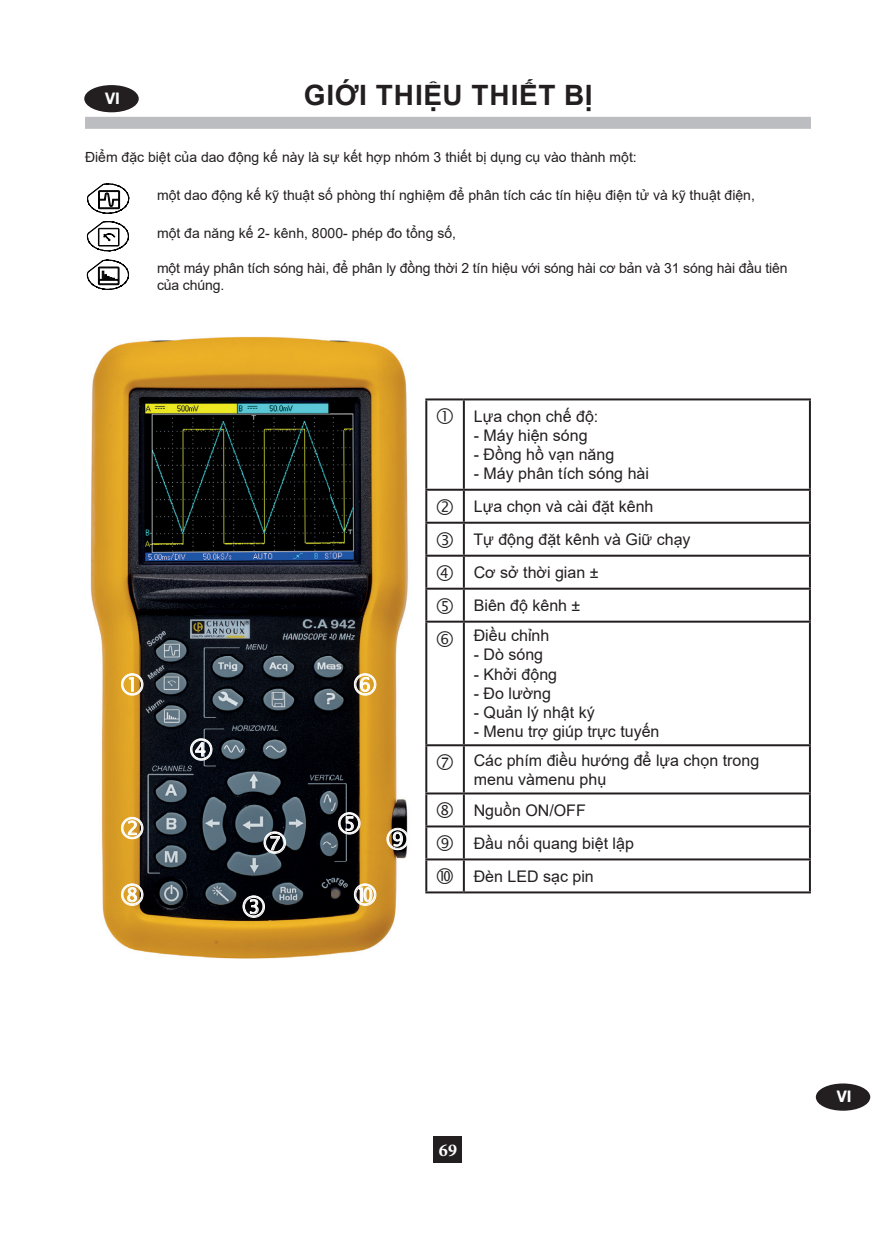
<style>
.page{position:relative;width:896px;height:1248px;background:#fff}
.page>*{position:absolute;margin:0;border:0;box-sizing:border-box;transform-origin:0 0}
.Titre_niv_1{font:700 28px "Arial";letter-spacing:.02em;color:#231f20}
.t1{font:700 18px "Minion Pro";color:#fff}
.Texte_0{font:16px/19.2px "Arial";color:#231f20}
.t2{font:700 16px "Helvetica Neue";color:#fff}
.Texte_0-2{font:14px/16.8px "Arial";color:#231f20}
</style>
<div class="page">
<div style="left:434px;top:1136px;width:28px;height:26px;background:#231f20"></div>
<div style="left:85px;top:117px;width:726px;height:12px;background:#bcbdc0"></div>
<svg style="left:87px;top:183px;width:43px;height:31px"></svg>
<svg style="left:86px;top:221px;width:43px;height:31px"></svg>
<svg style="left:86px;top:259px;width:44px;height:31px"></svg>
<hr style="left:425px;top:398px;width:39px;height:2px;background:#231f20">
<hr style="left:425px;top:400px;width:2px;height:88px;background:#231f20">
<hr style="left:464px;top:398px;width:347px;height:2px;background:#231f20">
<hr style="left:463px;top:400px;width:2px;height:88px;background:#231f20">
<hr style="left:809px;top:400px;width:2px;height:88px;background:#231f20">
<hr style="left:425px;top:488px;width:39px;height:2px;background:#231f20">
<hr style="left:425px;top:490px;width:2px;height:31px;background:#231f20">
<hr style="left:464px;top:488px;width:347px;height:2px;background:#231f20">
<hr style="left:463px;top:490px;width:2px;height:31px;background:#231f20">
<hr style="left:809px;top:490px;width:2px;height:31px;background:#231f20">
<hr style="left:425px;top:521px;width:39px;height:2px;background:#231f20">
<hr style="left:425px;top:523px;width:2px;height:31px;background:#231f20">
<hr style="left:464px;top:521px;width:347px;height:2px;background:#231f20">
<hr style="left:463px;top:523px;width:2px;height:31px;background:#231f20">
<hr style="left:809px;top:523px;width:2px;height:31px;background:#231f20">
<hr style="left:425px;top:554px;width:39px;height:2px;background:#231f20">
<hr style="left:425px;top:556px;width:2px;height:31px;background:#231f20">
<hr style="left:464px;top:554px;width:347px;height:2px;background:#231f20">
<hr style="left:463px;top:556px;width:2px;height:31px;background:#231f20">
<hr style="left:809px;top:556px;width:2px;height:31px;background:#231f20">
<hr style="left:425px;top:587px;width:39px;height:2px;background:#231f20">
<hr style="left:425px;top:589px;width:2px;height:31px;background:#231f20">
<hr style="left:464px;top:587px;width:347px;height:2px;background:#231f20">
<hr style="left:463px;top:589px;width:2px;height:31px;background:#231f20">
<hr style="left:809px;top:589px;width:2px;height:31px;background:#231f20">
<hr style="left:425px;top:620px;width:39px;height:2px;background:#231f20">
<hr style="left:425px;top:622px;width:2px;height:122px;background:#231f20">
<hr style="left:464px;top:620px;width:347px;height:2px;background:#231f20">
<hr style="left:463px;top:622px;width:2px;height:122px;background:#231f20">
<hr style="left:809px;top:622px;width:2px;height:122px;background:#231f20">
<hr style="left:425px;top:744px;width:39px;height:2px;background:#231f20">
<hr style="left:425px;top:746px;width:2px;height:46px;background:#231f20">
<hr style="left:464px;top:744px;width:347px;height:2px;background:#231f20">
<hr style="left:463px;top:746px;width:2px;height:46px;background:#231f20">
<hr style="left:809px;top:746px;width:2px;height:46px;background:#231f20">
<hr style="left:425px;top:792px;width:39px;height:2px;background:#231f20">
<hr style="left:425px;top:794px;width:2px;height:31px;background:#231f20">
<hr style="left:464px;top:792px;width:347px;height:2px;background:#231f20">
<hr style="left:463px;top:794px;width:2px;height:31px;background:#231f20">
<hr style="left:809px;top:794px;width:2px;height:31px;background:#231f20">
<hr style="left:425px;top:825px;width:39px;height:2px;background:#231f20">
<hr style="left:425px;top:827px;width:2px;height:31px;background:#231f20">
<hr style="left:464px;top:825px;width:347px;height:2px;background:#231f20">
<hr style="left:463px;top:827px;width:2px;height:31px;background:#231f20">
<hr style="left:809px;top:827px;width:2px;height:31px;background:#231f20">
<hr style="left:425px;top:858px;width:39px;height:2px;background:#231f20">
<hr style="left:425px;top:860px;width:2px;height:31px;background:#231f20">
<hr style="left:464px;top:858px;width:347px;height:2px;background:#231f20">
<hr style="left:463px;top:860px;width:2px;height:31px;background:#231f20">
<hr style="left:809px;top:860px;width:2px;height:31px;background:#231f20">
<hr style="left:425px;top:891px;width:39px;height:2px;background:#231f20">
<hr style="left:464px;top:891px;width:347px;height:2px;background:#231f20">
<img style="left:90px;top:336px;width:318px;height:622px">
<div style="left:816px;top:1084px;width:53px;height:25px;background:#231f20;border-radius:50%"></div>
<div style="left:816px;top:1083px;width:54px;height:27px;border:2px solid #231f20;border-radius:50%"></div>
<div style="left:85px;top:86px;width:53px;height:25px;background:#231f20;border-radius:50%"></div>
<div style="left:84px;top:85px;width:55px;height:27px;border:2px solid #231f20;border-radius:50%"></div>
<svg style="left:121px;top:673px;width:22px;height:22px"></svg>
<svg style="left:121px;top:817px;width:22px;height:22px"></svg>
<svg style="left:121px;top:883px;width:22px;height:22px"></svg>
<svg style="left:243px;top:895px;width:22px;height:22px"></svg>
<svg style="left:354px;top:883px;width:22px;height:22px"></svg>
<svg style="left:338px;top:812px;width:22px;height:22px"></svg>
<svg style="left:354px;top:673px;width:22px;height:22px"></svg>
<svg style="left:190px;top:738px;width:22px;height:22px"></svg>
<svg style="left:264px;top:831px;width:22px;height:22px"></svg>
<svg style="left:387px;top:827px;width:21px;height:23px"></svg>
<p class="Titre_niv_1" style="left:304px;top:76px;width:290px">GIỚI THIỆU THIẾT BỊ</p>
<p class="Texte_0-2" style="left:85px;top:149px;width:553px">Điểm đặc biệt của dao động kế này là sự kết hợp nhóm 3 thiết bị dụng cụ vào thành một:</p>
<p class="Texte_0-2" style="left:157px;top:186px;width:599px">một dao động kế kỹ thuật số phòng thí nghiệm để phân tích các tín hiệu điện tử và kỹ thuật điện,</p>
<p class="Texte_0-2" style="left:157px;top:225px;width:300px">một đa năng kế 2- kênh, 8000- phép đo tổng số,</p>
<p class="Texte_0-2" style="left:157px;top:259px;width:632px">một máy phân tích sóng hài, để phân ly đồng thời 2 tín hiệu với sóng hài cơ bản và 31 sóng hài đầu tiên của chúng.</p>
<p class="t2" style="left:105px;top:88px;width:16px">VI</p>
<p class="Texte_0" style="left:474px;top:406px;width:126px">Lựa chọn chế độ:</p>
<p class="Texte_0" style="left:474px;top:425px;width:115px">- Máy hiện sóng</p>
<p class="Texte_0" style="left:474px;top:444px;width:142px">- Đồng hồ vạn năng</p>
<p class="Texte_0" style="left:474px;top:464px;width:177px">- Máy phân tích sóng hài</p>
<p class="Texte_0" style="left:474px;top:496px;width:181px">Lựa chọn và cài đặt kênh</p>
<p class="Texte_0" style="left:473px;top:529px;width:219px">Tự động đặt kênh và Giữ chạy</p>
<p class="Texte_0" style="left:474px;top:562px;width:126px">Cơ sở thời gian ±</p>
<p class="Texte_0" style="left:474px;top:595px;width:108px">Biên độ kênh ±</p>
<p class="Texte_0" style="left:474px;top:626px;width:77px">Điều chỉnh</p>
<p class="Texte_0" style="left:474px;top:645px;width:71px">- Dò sóng</p>
<p class="Texte_0" style="left:474px;top:664px;width:85px">- Khởi động</p>
<p class="Texte_0" style="left:474px;top:683px;width:79px">- Đo lường</p>
<p class="Texte_0" style="left:474px;top:702px;width:122px">- Quản lý nhật ký</p>
<p class="Texte_0" style="left:474px;top:722px;width:187px">- Menu trợ giúp trực tuyến</p>
<p class="Texte_0" style="left:474px;top:750px;width:287px">Các phím điều hướng để lựa chọn trong menu vàmenu phụ</p>
<p class="Texte_0" style="left:474px;top:800px;width:114px">Nguồn ON/OFF</p>
<p class="Texte_0" style="left:474px;top:833px;width:162px">Đầu nối quang biệt lập</p>
<p class="Texte_0" style="left:474px;top:866px;width:122px">Đèn LED sạc pin</p>
<p class="t1" style="left:439px;top:1137px;width:19px">69</p>
<p class="t2" style="left:836px;top:1086px;width:16px">VI</p>
</div>
